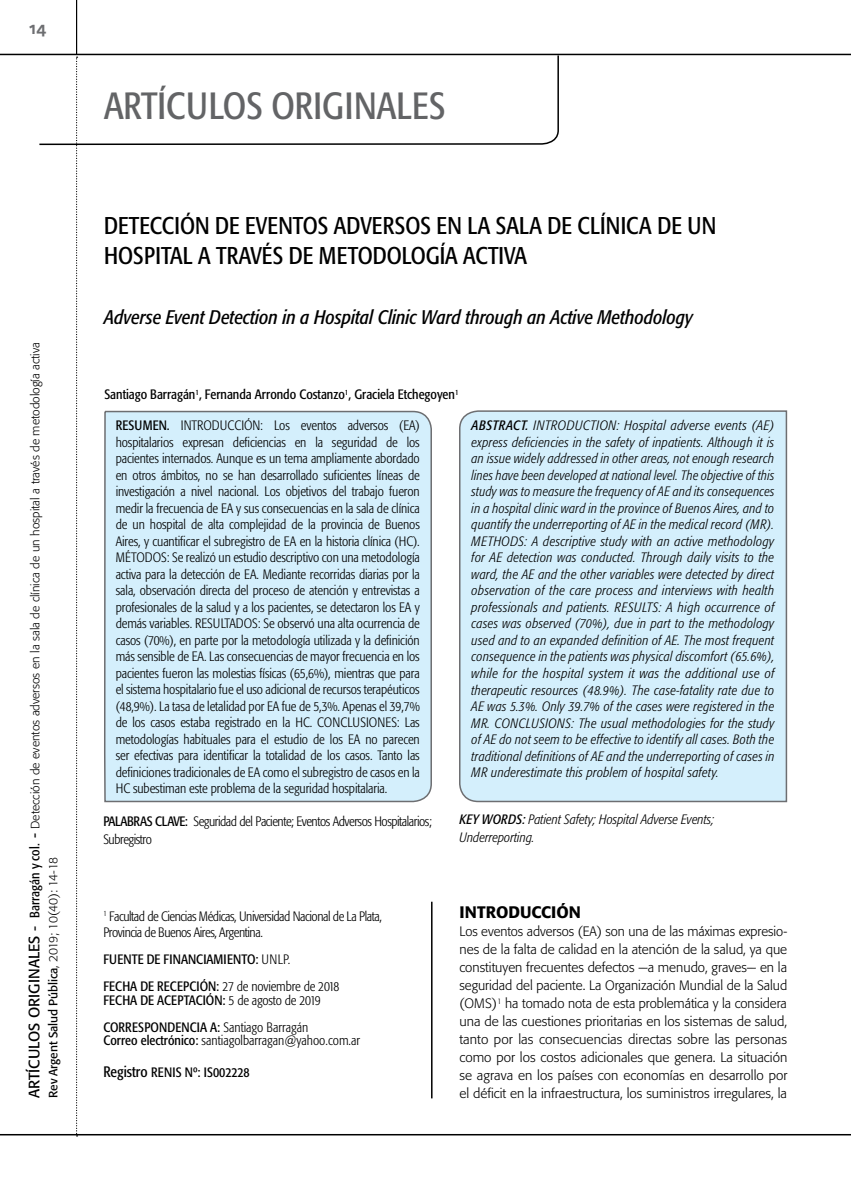
<style>
.page{position:relative;width:851px;height:1191px;background:#fff}
.page>*{position:absolute;margin:0;border:0;box-sizing:border-box;transform-origin:0 0}
.t1{font:condensed 37.5px "Formata";color:#636466}
.t2{font:condensed 24px/30px "Formata";color:#000}
.t3{font:italic condensed 19.5px "Formata";color:#000}
.t4{font:18px "Klavika Medium OSF";color:#6d6e71}
.t5{font:500 16.5px "Formata";color:#000}
.t6{font:300 condensed 13.5px/16.5px "Formata";letter-spacing:-.03em;color:#000}
.t7{font:italic 300 condensed 13.5px/16.5px "Formata";letter-spacing:.015em;color:#000;text-align:justify}
.t8{font:300 13.5px/18px "Formata";color:#000;text-align:justify;scale:.96 1}
.t9{font:condensed 13.5px/27px "Formata";color:#000}
.t10{font:300 condensed 13.5px "Formata";color:#000}
.t11{font:300 12px/18px "Formata";color:#000}
.s1{font-weight:400;font-size:15px}
.s2{font-weight:400;font-stretch:condensed;font-size:13.5px}
.s3{font-weight:400}
.s4{font-weight:300}
.s5{font-size:15px}
</style>
<div class="page">
<hr style="left:0;top:54px;width:850px;height:1px;background:#000">
<hr style="left:0;top:1134px;width:850px;height:1px;background:#000">
<hr style="left:76px;top:0;width:1px;height:54px;background:#000">
<svg style="left:76px;top:146px;width:2px;height:990px"></svg>
<div style="left:104px;top:410px;width:328px;height:393px;background:#d4effc"></div>
<div style="left:459px;top:410px;width:328px;height:393px;background:#d4effc"></div>
<svg style="left:38px;top:55px;width:521px;height:91px"></svg>
<hr style="left:431px;top:901px;width:1px;height:197px;background:#000">
<h3 class="t4" style="left:29px;top:18px;width:19px">14</h3>
<p class="t11" style="left:27px;top:1098px;width:757px;rotate:-90deg"><span class="s1">ARTÍCULOS ORIGINALES -</span> <span class="s2">Barragán y col.</span> <span class="s1">-</span> Detección de eventos adversos en la sala de clínica de un hospital a través de metodología activa<br><span class="s3">Rev Argent Salud Pública</span>, 2019; 10(40): 14-18</p>
<h1 class="t1" style="left:104px;top:83px;width:343px">ARTÍCULOS ORIGINALES</h1>
<h2 class="t2" style="left:104px;top:211px;width:613px">DETECCIÓN DE EVENTOS ADVERSOS EN LA SALA DE CLÍNICA DE UN<br>HOSPITAL A TRAVÉS DE METODOLOGÍA ACTIVA</h2>
<h3 class="t3" style="left:104px;top:305px;width:590px">Adverse Event Detection in a Hospital Clinic Ward through an Active Methodology</h3>
<p class="t9" style="left:104px;top:381px;width:355px">Santiago Barragán<sup>1</sup>, Fernanda Arrondo Costanzo<sup>1</sup>, Graciela Etchegoyen<sup>1</sup></p>
<p class="t6" style="left:116px;top:417px;width:305px;text-align:justify"><span class="s3">RESUMEN.</span> INTRODUCCIÓN: Los eventos adversos (EA) hospitalarios expresan deficiencias en la seguridad de los pacientes internados. Aunque es un tema ampliamente abordado en otros ámbitos, no se han desarrollado suficientes líneas de investigación a nivel nacional. Los objetivos del trabajo fueron medir la frecuencia de EA y sus consecuencias en la sala de clínica de un hospital de alta complejidad de la provincia de Buenos Aires, y cuantificar el subregistro de EA en la historia clínica (HC).<br>MÉTODOS: Se realizó un estudio descriptivo con una metodología activa para la detección de EA. Mediante recorridas diarias por la sala, observación directa del proceso de atención y entrevistas a profesionales de la salud y a los pacientes, se detectaron los EA y demás variables. RESULTADOS: Se observó una alta ocurrencia de casos (70%), en parte por la metodología utilizada y la definición más sensible de EA. Las consecuencias de mayor frecuencia en los pacientes fueron las molestias físicas (65,6%), mientras que para el sistema hospitalario fue el uso adicional de recursos terapéuticos (48,9%). La tasa de letalidad por EA fue de 5,3%. Apenas el 39,7% de los casos estaba registrado en la HC. CONCLUSIONES: Las metodologías habituales para el estudio de los EA no parecen ser efectivas para identificar la totalidad de los casos. Tanto las definiciones tradicionales de EA como el subregistro de casos en la HC subestiman este problema de la seguridad hospitalaria.</p>
<p class="t7" style="left:471px;top:417px;width:304px"><span class="s3">ABSTRACT.</span> INTRODUCTION: Hospital adverse events (AE) express deficiencies in the safety of inpatients. Although it is an issue widely addressed in other areas, not enough research lines have been developed at national level. The objective of this study was to measure the frequency of AE and its consequences in a hospital clinic ward in the province of Buenos Aires, and to quantify the underreporting of AE in the medical record (MR).<br>METHODS: A descriptive study with an active methodology for AE detection was conducted. Through daily visits to the ward, the AE and the other variables were detected by direct observation of the care process and interviews with health professionals and patients. RESULTS: A high occurrence of cases was observed (70%), due in part to the methodology used and to an expanded definition of AE. The most frequent consequence in the patients was physical discomfort (65.6%), while for the hospital system it was the additional use of therapeutic resources (48.9%). The case-fatality rate due to AE was 5.3%. Only 39.7% of the cases were registered in the MR. CONCLUSIONS: The usual methodologies for the study of AE do not seem to be effective to identify all cases. Both the traditional definitions of AE and the underreporting of cases in MR underestimate this problem of hospital safety.</p>
<p class="t6" style="left:103px;top:812px;width:330px;line-height:18px"><span class="s3">PALABRAS CLAVE:</span> Seguridad del Paciente; Eventos Adversos Hospitalarios;<br>Subregistro</p>
<p class="t6" style="left:103px;top:908px;width:280px"><sup>1</sup> Facultad de Ciencias Médicas, Universidad Nacional de La Plata,<br>Provincia de Buenos Aires, Argentina.</p>
<p class="t9" style="left:103px;top:946px;width:238px">FUENTE DE FINANCIAMIENTO: <span class="s4">UNLP.<br></span>FECHA DE RECEPCIÓN: <span class="s4">27 de noviembre de 2018</span></p>
<p class="t9" style="left:103px;top:986px;width:219px">FECHA DE ACEPTACIÓN: <span class="s4">5 de agosto de 2019<br></span>CORRESPONDENCIA A: <span class="s4">Santiago Barragán</span></p>
<p class="t10" style="left:103px;top:1032px;width:258px"><span class="s3">Correo electrónico:</span> santiagolbarragan@yahoo.com.ar</p>
<p class="t9" style="left:103px;top:1058px;width:148px"><span class="s5">Registro</span> RENIS Nº: IS002228</p>
<p class="t7" style="left:459px;top:810px;width:256px;line-height:18px"><span class="s3">KEY WORDS:</span> Patient Safety; Hospital Adverse Events;<br>Underreporting.</p>
<p class="t5" style="left:459px;top:902px;width:123px">INTRODUCCIÓN</p>
<p class="t8" style="left:459px;top:922px;width:343px">Los eventos adversos (EA) son una de las máximas expresio&shy;nes de la falta de calidad en la atención de la salud, ya que constituyen frecuentes defectos —a menudo, graves— en la seguridad del paciente. La Organización Mundial de la Salud (OMS)<sup>1</sup> ha tomado nota de esta problemática y la considera una de las cuestiones prioritarias en los sistemas de salud, tanto por las consecuencias directas sobre las personas como por los costos adicionales que genera. La situación se agrava en los países con economías en desarrollo por el déficit en la infraestructura, los suministros irregulares, la</p>
</div>
